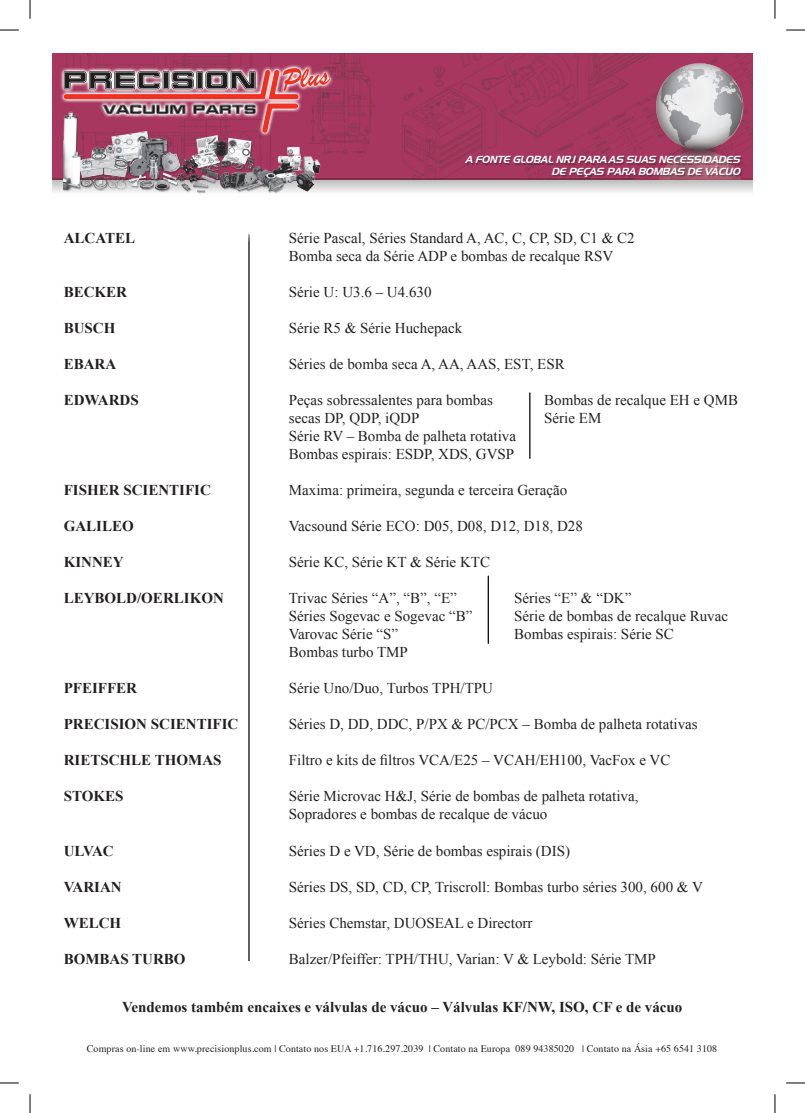
<style>
.page{position:relative;width:805px;height:1113px;background:#fff}
.page>*{position:absolute;margin:0;border:0;box-sizing:border-box;transform-origin:0 0}
.t1{font:15px/18px "Times New Roman";color:#231f20}
.t2{font:700 15px "Times New Roman";color:#231f20}
.t3{font:10px "Times";letter-spacing:.01em;color:#231f20}
.t4{font:italic 10px/11.2px "Newtown";letter-spacing:-.01em;color:#fff;text-align:right}
</style>
<div class="page">
<hr style="left:529px;top:393px;width:1px;height:65px;background:#000">
<hr style="left:487px;top:576px;width:2px;height:67px;background:#000">
<img style="left:52px;top:54px;width:584px;height:124px">
<img style="left:52px;top:54px;width:285px;height:90px">
<svg style="left:52px;top:178px;width:700px;height:14px;background:#cec6c9"></svg>
<img style="left:64px;top:108px;width:257px;height:86px">
<img style="left:636px;top:53px;width:116px;height:126px">
<svg style="left:248px;top:243px;width:2px;height:716px"></svg>
<div style="left:465px;top:157px;width:277px;height:22px;background:#231f20;opacity:.4"></div>
<svg style="left:0;top:29px;width:19px;height:2px"></svg>
<svg style="left:786px;top:29px;width:18px;height:2px"></svg>
<svg style="left:0;top:1082px;width:19px;height:1px"></svg>
<svg style="left:786px;top:1082px;width:18px;height:1px"></svg>
<svg style="left:29px;top:0;width:2px;height:19px"></svg>
<svg style="left:29px;top:1094px;width:2px;height:18px"></svg>
<svg style="left:774px;top:0;width:1px;height:19px"></svg>
<svg style="left:774px;top:1094px;width:1px;height:18px"></svg>
<p class="t4" style="left:466px;top:154px;width:276px">A FONTE GLOBAL NR.1 PARA AS SUAS NECESSIDADES<br>DE PEÇAS PARA BOMBAS DE VÁCUO</p>
<p class="t2" style="left:64px;top:228px;width:73px">ALCATEL</p>
<p class="t1" style="left:289px;top:229px;width:347px">Série Pascal, Séries Standard A, AC, C, CP, SD, C1 &amp; C2<br>Bomba seca da Série ADP e bombas de recalque RSV</p>
<p class="t2" style="left:64px;top:282px;width:65px">BECKER</p>
<p class="t1" style="left:289px;top:283px;width:144px">Série U: U3.6 – U4.630</p>
<p class="t2" style="left:64px;top:318px;width:53px">BUSCH</p>
<p class="t1" style="left:289px;top:319px;width:175px">Série R5 &amp; Série Huchepack</p>
<p class="t2" style="left:64px;top:354px;width:54px">EBARA</p>
<p class="t1" style="left:289px;top:355px;width:277px">Séries de bomba seca A, AA, AAS, EST, ESR</p>
<p class="t2" style="left:64px;top:390px;width:77px">EDWARDS</p>
<p class="t1" style="left:289px;top:391px;width:205px">Peças sobressalentes para bombas</p>
<p class="t1" style="left:544px;top:391px;width:195px">Bombas de recalque EH e QMB</p>
<p class="t1" style="left:289px;top:409px;width:132px">secas DP, QDP, iQDP</p>
<p class="t1" style="left:544px;top:409px;width:59px">Série EM</p>
<p class="t1" style="left:289px;top:427px;width:228px">Série RV – Bomba de palheta rotativa<br>Bombas espirais: ESDP, XDS, GVSP</p>
<p class="t2" style="left:64px;top:480px;width:149px">FISHER SCIENTIFIC</p>
<p class="t1" style="left:289px;top:481px;width:280px">Maxima: primeira, segunda e terceira Geração</p>
<p class="t2" style="left:64px;top:516px;width:72px">GALILEO</p>
<p class="t1" style="left:289px;top:517px;width:295px">Vacsound Série ECO: D05, D08, D12, D18, D28</p>
<p class="t2" style="left:64px;top:552px;width:62px">KINNEY</p>
<p class="t1" style="left:289px;top:553px;width:202px">Série KC, Série KT &amp; Série KTC</p>
<p class="t2" style="left:64px;top:588px;width:162px">LEYBOLD/OERLIKON</p>
<p class="t1" style="left:289px;top:589px;width:169px">Trivac Séries “A”, “B”, “E”</p>
<p class="t1" style="left:514px;top:589px;width:119px">Séries “E” &amp; “DK”</p>
<p class="t1" style="left:289px;top:607px;width:185px">Séries Sogevac e Sogevac “B”</p>
<p class="t1" style="left:514px;top:607px;width:215px">Série de bombas de recalque Ruvac</p>
<p class="t1" style="left:289px;top:625px;width:111px">Varovac Série “S”</p>
<p class="t1" style="left:514px;top:625px;width:161px">Bombas espirais: Série SC</p>
<p class="t1" style="left:289px;top:643px;width:120px">Bombas turbo TMP</p>
<p class="t2" style="left:64px;top:678px;width:75px">PFEIFFER</p>
<p class="t1" style="left:289px;top:679px;width:205px">Série Uno/Duo, Turbos TPH/TPU</p>
<p class="t2" style="left:64px;top:714px;width:176px">PRECISION SCIENTIFIC</p>
<p class="t1" style="left:289px;top:715px;width:410px">Séries D, DD, DDC, P/PX &amp; PC/PCX – Bomba de palheta rotativas</p>
<p class="t2" style="left:64px;top:750px;width:159px">RIETSCHLE THOMAS</p>
<p class="t1" style="left:289px;top:751px;width:382px">Filtro e kits de filtros VCA/E25 – VCAH/EH100, VacFox e VC</p>
<p class="t2" style="left:64px;top:786px;width:61px">STOKES</p>
<p class="t1" style="left:289px;top:787px;width:351px">Série Microvac H&amp;J, Série de bombas de palheta rotativa,<br>Sopradores e bombas de recalque de vácuo</p>
<p class="t2" style="left:64px;top:840px;width:52px">ULVAC</p>
<p class="t1" style="left:289px;top:841px;width:282px">Séries D e VD, Série de bombas espirais (DIS)</p>
<p class="t2" style="left:64px;top:876px;width:60px">VARIAN</p>
<p class="t1" style="left:289px;top:877px;width:415px">Séries DS, SD, CD, CP, Triscroll: Bombas turbo séries 300, 600 &amp; V</p>
<p class="t2" style="left:64px;top:912px;width:59px">WELCH</p>
<p class="t1" style="left:289px;top:913px;width:245px">Séries Chemstar, DUOSEAL e Directorr</p>
<p class="t2" style="left:64px;top:948px;width:123px">BOMBAS TURBO</p>
<p class="t1" style="left:289px;top:949px;width:368px">Balzer/Pfeiffer: TPH/THU, Varian: V &amp; Leybold: Série TMP</p>
<p class="t2" style="left:122px;top:996px;width:561px">Vendemos também encaixes e válvulas de vácuo – Válvulas KF/NW, ISO, CF e de vácuo</p>
<p class="t3" style="left:87px;top:1038px;width:631px">Compras on-line em www.precisionplus.com | Contato nos EUA +1.716.297.2039 | Contato na Europa 089 94385020 | Contato na ásia +65 6541 3108</p>
</div>
